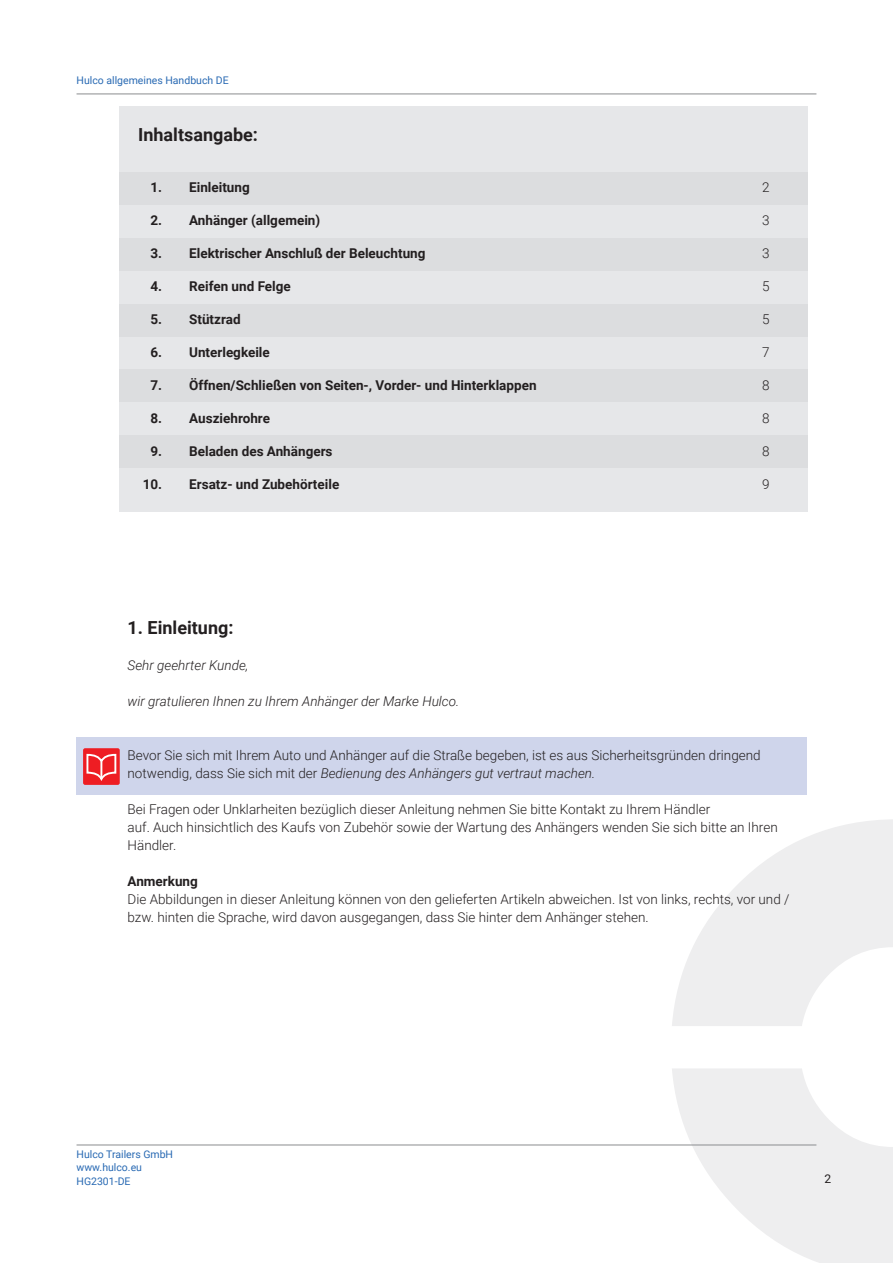
<style>
.page{position:relative;width:893px;height:1263px;background:#fff}
.page>*{position:absolute;margin:0;border:0;box-sizing:border-box;transform-origin:0 0}
.Body_9_12_roboto_lig{font:700 18px "Roboto";color:#231f20}
.Body_9_12_roboto_lig-2{font:300 13.5px/18px "Roboto";color:#231f20}
.Body_9_12_roboto_lig-3{font:700 13.5px "Roboto";color:#231f20}
.Body_9_12_roboto_lig-4{font:italic 300 13.5px "Roboto";color:#231f20}
.t1{font:12px "Roboto";color:#231f20}
.t2{font:10.5px/13.5px "Roboto";color:#2869b3}
.s1{font-style:normal}
</style>
<div class="page">
<svg style="left:672px;top:819px;width:221px;height:444px;fill:#eeeeef"></svg>
<hr style="left:77px;top:1144px;width:739px;height:1px;background:#8a8c8f">
<hr style="left:77px;top:94px;width:739px;height:1px;background:#8a8c8f">
<div style="left:76px;top:737px;width:731px;height:58px;background:#cfd5eb"></div>
<div style="left:119px;top:106px;width:688px;height:406px;background:#e6e7e9"></div>
<div style="left:119px;top:172px;width:688px;height:33px;background:#dcdddf"></div>
<div style="left:119px;top:238px;width:688px;height:33px;background:#dcdddf"></div>
<div style="left:119px;top:304px;width:688px;height:33px;background:#dcdddf"></div>
<div style="left:119px;top:369px;width:688px;height:33px;background:#dcdddf"></div>
<div style="left:119px;top:435px;width:688px;height:33px;background:#dcdddf"></div>
<div style="left:83px;top:748px;width:37px;height:37px;background:#ee1d23;border-radius:2px"></div>
<svg style="left:86px;top:753px;width:31px;height:28px"></svg>
<p class="t2" style="left:77px;top:74px;width:154px">Hulco allgemeines Handbuch DE</p>
<p class="Body_9_12_roboto_lig" style="left:138px;top:122px;width:121px">Inhaltsangabe:</p>
<p class="Body_9_12_roboto_lig-3" style="left:151px;top:178px;width:101px">1. Einleitung</p>
<p class="Body_9_12_roboto_lig-2" style="left:762px;top:178px;width:9px">2</p>
<p class="Body_9_12_roboto_lig-3" style="left:151px;top:211px;width:171px">2. Anhänger (allgemein)</p>
<p class="Body_9_12_roboto_lig-2" style="left:762px;top:211px;width:9px">3</p>
<p class="Body_9_12_roboto_lig-3" style="left:151px;top:244px;width:276px">3. Elektrischer Anschluß der Beleuchtung</p>
<p class="Body_9_12_roboto_lig-2" style="left:762px;top:244px;width:9px">3</p>
<p class="Body_9_12_roboto_lig-3" style="left:151px;top:277px;width:142px">4. Reifen und Felge</p>
<p class="Body_9_12_roboto_lig-2" style="left:762px;top:277px;width:9px">5</p>
<p class="Body_9_12_roboto_lig-3" style="left:151px;top:310px;width:92px">5. Stützrad</p>
<p class="Body_9_12_roboto_lig-2" style="left:762px;top:310px;width:9px">5</p>
<p class="Body_9_12_roboto_lig-3" style="left:151px;top:343px;width:121px">6. Unterlegkeile</p>
<p class="Body_9_12_roboto_lig-2" style="left:762px;top:343px;width:9px">7</p>
<p class="Body_9_12_roboto_lig-3" style="left:151px;top:376px;width:388px">7. Öffnen/Schließen von Seiten-, Vorder- und Hinterklappen</p>
<p class="Body_9_12_roboto_lig-2" style="left:762px;top:376px;width:9px">8</p>
<p class="Body_9_12_roboto_lig-3" style="left:151px;top:409px;width:121px">8. Ausziehrohre</p>
<p class="Body_9_12_roboto_lig-2" style="left:762px;top:409px;width:9px">8</p>
<p class="Body_9_12_roboto_lig-3" style="left:151px;top:442px;width:183px">9. Beladen des Anhängers</p>
<p class="Body_9_12_roboto_lig-2" style="left:762px;top:442px;width:9px">8</p>
<p class="Body_9_12_roboto_lig-3" style="left:143px;top:475px;width:198px">10. Ersatz- und Zubehörteile</p>
<p class="Body_9_12_roboto_lig-2" style="left:762px;top:475px;width:9px">9</p>
<p class="Body_9_12_roboto_lig" style="left:128px;top:615px;width:107px">1. Einleitung:</p>
<p class="Body_9_12_roboto_lig-4" style="left:128px;top:656px;width:122px">Sehr geehrter Kunde,</p>
<p class="Body_9_12_roboto_lig-4" style="left:128px;top:692px;width:333px">wir gratulieren Ihnen zu Ihrem Anhänger der Marke Hulco.</p>
<p class="Body_9_12_roboto_lig-2" style="left:128px;top:746px;width:635px">Bevor Sie sich mit Ihrem Auto und Anhänger auf die Straße begeben, ist es aus Sicherheitsgründen dringend</p>
<p class="Body_9_12_roboto_lig-4" style="left:128px;top:764px;width:469px"><span class="s1">notwendig, dass Sie sich mit der</span> Bedienung des Anhängers gut vertraut machen.</p>
<p class="Body_9_12_roboto_lig-2" style="left:128px;top:800px;width:584px">Bei Fragen oder Unklarheiten bezüglich dieser Anleitung nehmen Sie bitte Kontakt zu Ihrem Händler</p>
<p class="Body_9_12_roboto_lig-2" style="left:128px;top:818px;width:652px">auf. Auch hinsichtlich des Kaufs von Zubehör sowie der Wartung des Anhängers wenden Sie sich bitte an Ihren<br>Händler.</p>
<p class="Body_9_12_roboto_lig-3" style="left:128px;top:872px;width:72px">Anmerkung</p>
<p class="Body_9_12_roboto_lig-2" style="left:128px;top:890px;width:663px">Die Abbildungen in dieser Anleitung können von den gelieferten Artikeln abweichen. Ist von links, rechts, vor und / bzw. hinten die Sprache, wird davon ausgegangen, dass Sie hinter dem Anhänger stehen.</p>
<p class="t2" style="left:77px;top:1147px;width:98px">Hulco Trailers GmbH www.hulco.eu<br>HG2301-DE</p>
<p class="t1" style="left:825px;top:1170px;width:8px">2</p>
</div>
